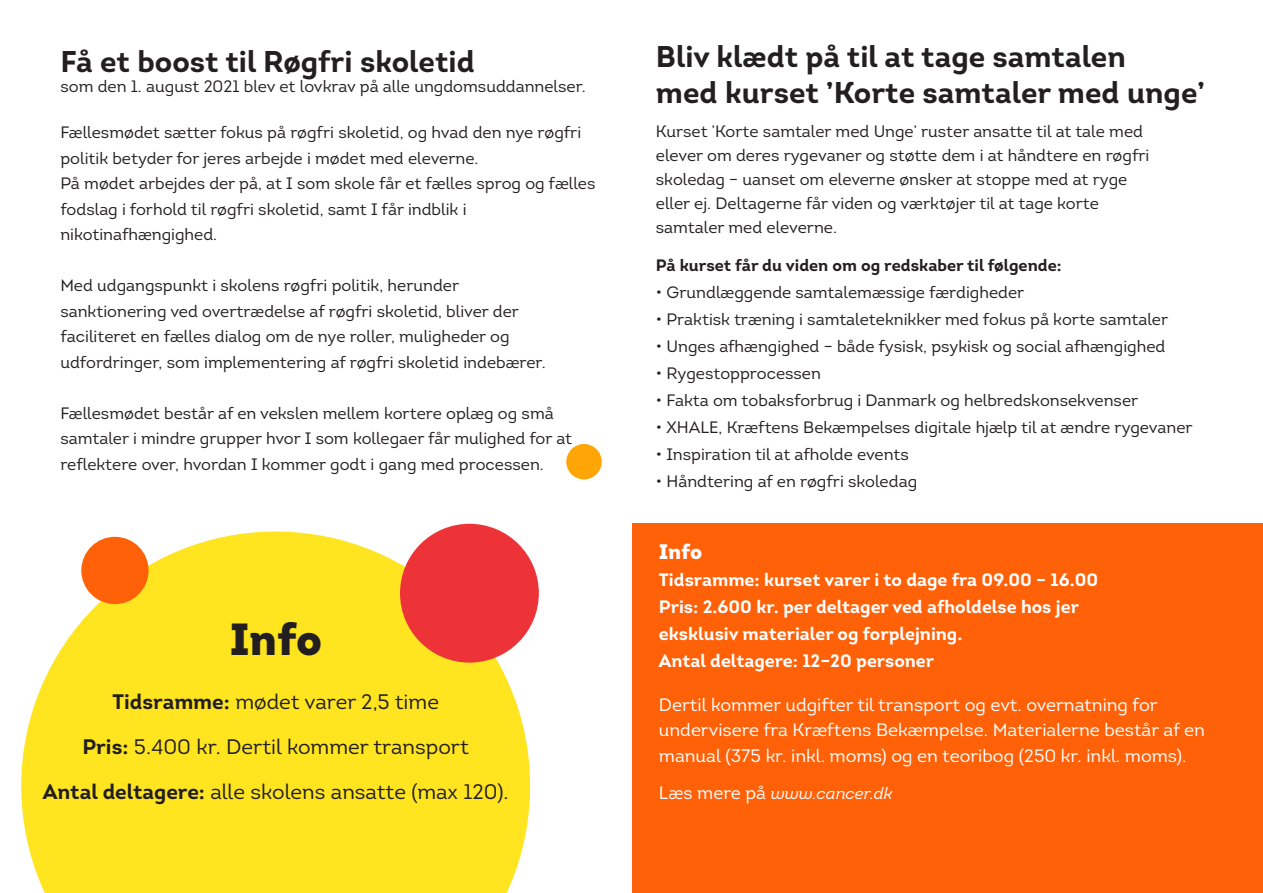
<style>
.page{position:relative;width:1263px;height:893px;background:#fff}
.page>*{position:absolute;margin:0;border:0;box-sizing:border-box;transform-origin:0 0}
.t1{font:900 45px "Intro";color:#231f20}
.t2{font:700 30px/36px "Intro";color:#231f20}
.t3{font:21px/45px "Intro";color:#231f20;text-align:center}
.t4{font:900 21px "Intro";color:#fff}
.t5{font:18px/25.5px "Intro";color:#fff}
.t6{font:700 18px/27px "Intro";color:#fff}
.t7{font:16.5px/25.5px "Intro";color:#231f20}
.t8{font:700 16.5px "Intro";color:#231f20}
.t9{font:italic 16.5px "Intro";color:#fff}
.s1{font-weight:700}
.s2{font-style:normal;font-size:18px}
</style>
<div class="page">
<div style="left:632px;top:524px;width:631px;height:369px;background:#ff6108"></div>
<svg style="left:21px;top:531px;width:509px;height:362px;background:#fee637"></svg>
<div style="left:81px;top:536px;width:68px;height:68px;background:#ff6108;border-radius:50%"></div>
<div style="left:566px;top:444px;width:36px;height:35px;background:#ffa606;border-radius:50%"></div>
<div style="left:400px;top:524px;width:139px;height:139px;background:#ee3338;border-radius:50%"></div>
<p class="t2" style="left:60px;top:43px;width:416px">Få et boost til Røgfri skoletid</p>
<p class="t2" style="left:656px;top:38px;width:550px">Bliv klædt på til at tage samtalen<br>med kurset ’Korte samtaler med unge’</p>
<p class="t7" style="left:60px;top:73px;width:527px">som den 1. august 2021 blev et lovkrav på alle ungdomsuddannelser.</p>
<p class="t7" style="left:60px;top:120px;width:522px">Fællesmødet sætter fokus på røgfri skoletid, og hvad den nye røgfri politik betyder for jeres arbejde i mødet med eleverne.</p>
<p class="t7" style="left:60px;top:171px;width:537px">På mødet arbejdes der på, at I som skole får et fælles sprog og fælles fodslag i forhold til røgfri skoletid, samt I får indblik i nikotinafhængighed.</p>
<p class="t7" style="left:60px;top:273px;width:487px">Med udgangspunkt i skolens røgfri politik, herunder sanktionering ved overtrædelse af røgfri skoletid, bliver der faciliteret en fælles dialog om de nye roller, muligheder og udfordringer, som implementering af røgfri skoletid indebærer.</p>
<p class="t7" style="left:60px;top:400px;width:513px">Fællesmødet består af en vekslen mellem kortere oplæg og små samtaler i mindre grupper hvor I som kollegaer får mulighed for at reflektere over, hvordan I kommer godt i gang med processen.</p>
<p class="t7" style="left:656px;top:120px;width:495px;line-height:24px">Kurset ’Korte samtaler med Unge’ ruster ansatte til at tale med elever om deres rygevaner og støtte dem i at håndtere en røgfri skoledag – uanset om eleverne ønsker at stoppe med at ryge eller ej. Deltagerne får viden og værktøjer til at tage korte samtaler med eleverne.</p>
<p class="t8" style="left:656px;top:254px;width:407px">På kurset får du viden om og redskaber til følgende:</p>
<p class="t7" style="left:656px;top:279px;width:370px">• Grundlæggende samtalemæssige færdigheder</p>
<p class="t7" style="left:656px;top:306px;width:514px">• Praktisk træning i samtaleteknikker med fokus på korte samtaler</p>
<p class="t7" style="left:656px;top:333px;width:511px">• Unges afhængighed – både fysisk, psykisk og social afhængighed</p>
<p class="t7" style="left:656px;top:360px;width:167px">• Rygestopprocessen</p>
<p class="t7" style="left:656px;top:387px;width:484px">• Fakta om tobaksforbrug i Danmark og helbredskonsekvenser</p>
<p class="t7" style="left:656px;top:414px;width:538px">• XHALE, Kræftens Bekæmpelses digitale hjælp til at ændre rygevaner</p>
<p class="t7" style="left:656px;top:441px;width:254px">• Inspiration til at afholde events</p>
<p class="t7" style="left:656px;top:468px;width:263px">• Håndtering af en røgfri skoledag</p>
<p class="t1" style="left:229px;top:610px;width:94px">Info</p>
<p class="t3" style="left:112px;top:679px;width:328px"><span class="s1">Tidsramme:</span> mødet varer 2,5 time</p>
<p class="t3" style="left:43px;top:724px;width:467px"><span class="s1">Pris:</span> 5.400 kr. Dertil kommer transport<br><span class="s1">Antal deltagere:</span> alle skolens ansatte (max 120).</p>
<p class="t4" style="left:659px;top:537px;width:45px">Info</p>
<p class="t6" style="left:659px;top:566px;width:441px">Tidsramme: kurset varer i to dage fra 09.00 – 16.00</p>
<p class="t6" style="left:659px;top:593px;width:422px">Pris: 2.600 kr. per deltager ved afholdelse hos jer eksklusiv materialer og forplejning.<br>Antal deltagere: 12–20 personer</p>
<p class="t5" style="left:659px;top:692px;width:548px">Dertil kommer udgifter til transport og evt. overnatning for undervisere fra Kræftens Bekæmpelse. Materialerne består af en manual (375 kr. inkl. moms) og en teoribog (250 kr. inkl. moms).</p>
<p class="t9" style="left:659px;top:784px;width:235px"><span class="s2">Læs mere på</span> www.cancer.dk</p>
</div>
